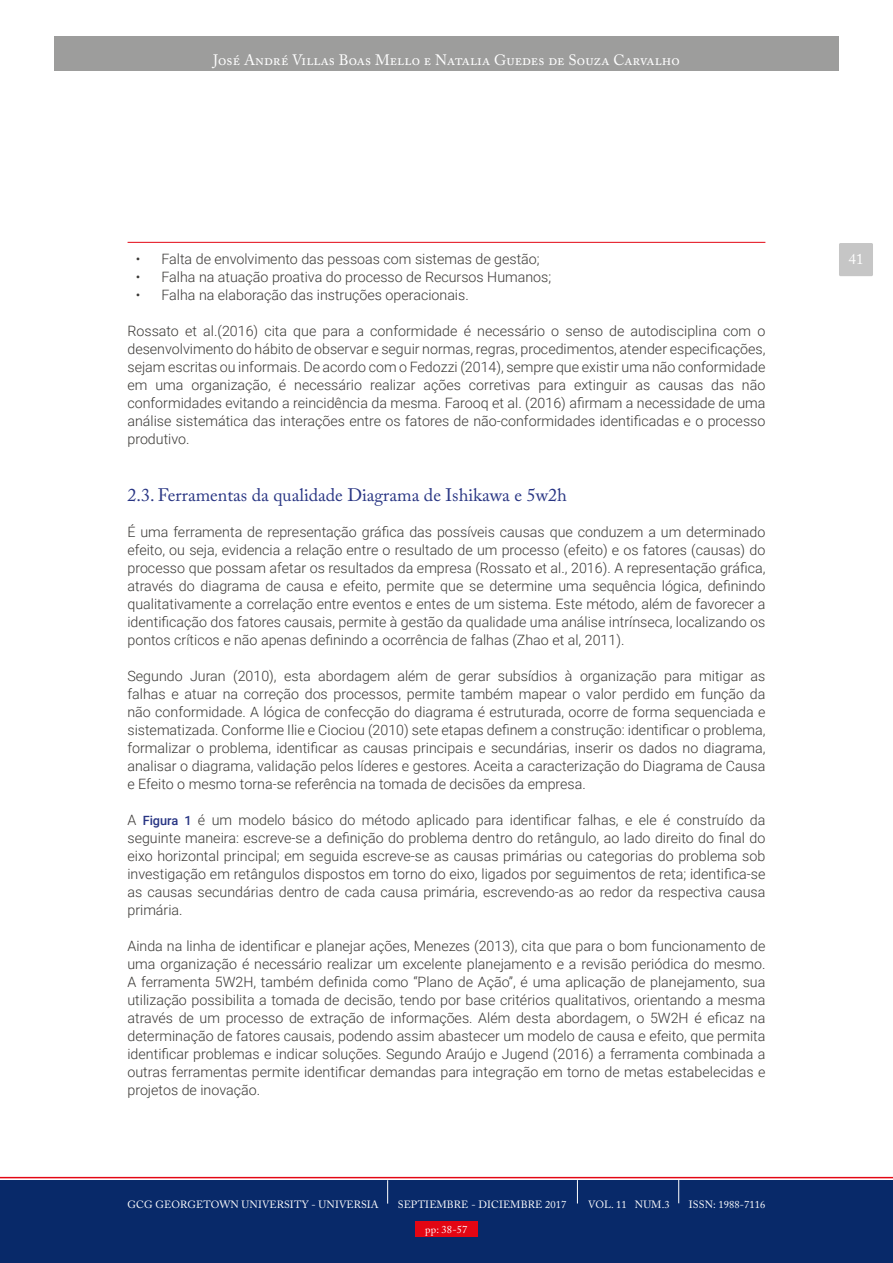
<style>
.page{position:relative;width:893px;height:1263px;background:#fff}
.page>*{position:absolute;margin:0;border:0;box-sizing:border-box;transform-origin:0 0}
.t1{font:18px "Adobe Caslon Pro";color:#283583}
.t2{font:15px "Adobe Caslon Pro";letter-spacing:.005em;color:#fff}
.t3{font:300 14.25px/18px "Roboto";color:#3a3835;text-align:justify}
.t4{font:10.5px "Adobe Caslon Pro";letter-spacing:.01em;color:#fff}
.s1{font-weight:500;font-size:12.75px;color:#283583}
</style>
<div class="page">
<div style="left:54px;top:37px;width:785px;height:34px;background:#9d9d9c"></div>
<div style="left:0;top:1180px;width:893px;height:83px;background:#082969"></div>
<svg style="left:0;top:1177px;width:893px;height:26px"></svg>
<div style="left:839px;top:243px;width:34px;height:33px;background:#c6c6c6;border-radius:2px"></div>
<hr style="left:128px;top:242px;width:637px;height:1px;background:#e30613">
<div style="left:415px;top:1221px;width:63px;height:16px;background:#e30613"></div>
<p class="t2" style="left:213px;top:51px;width:468px">José André Villas Boas Mello e Natalia Guedes de Souza Carvalho</p>
<p class="t3" style="left:136px;top:250px;width:405px">• Falta de envolvimento das pessoas com sistemas de gestão;</p>
<p class="t3" style="left:136px;top:268px;width:417px">• Falha na atuação proativa do processo de Recursos Humanos;</p>
<p class="t3" style="left:136px;top:286px;width:334px">• Falha na elaboração das instruções operacionais.</p>
<p class="t3" style="left:127px;top:322px;width:639px">Rossato et al.(2016) cita que para a conformidade é necessário o senso de autodisciplina com o desenvolvimento do hábito de observar e seguir normas, regras, procedimentos, atender especificações, sejam escritas ou informais. De acordo com o Fedozzi (2014), sempre que existir uma não conformidade em uma organização, é necessário realizar ações corretivas para extinguir as causas das não conformidades evitando a reincidência da mesma. Farooq et al. (2016) afirmam a necessidade de uma análise sistemática das interações entre os fatores de não-conformidades identificadas e o processo produtivo.</p>
<p class="t1" style="left:127px;top:485px;width:441px">2.3. Ferramentas da qualidade Diagrama de Ishikawa e 5w2h</p>
<p class="t3" style="left:127px;top:523px;width:639px">É uma ferramenta de representação gráfica das possíveis causas que conduzem a um determinado efeito, ou seja, evidencia a relação entre o resultado de um processo (efeito) e os fatores (causas) do processo que possam afetar os resultados da empresa (Rossato et al., 2016). A representação gráfica, através do diagrama de causa e efeito, permite que se determine uma sequência lógica, definindo qualitativamente a correlação entre eventos e entes de um sistema. Este método, além de favorecer a identificação dos fatores causais, permite à gestão da qualidade uma análise intrínseca, localizando os pontos críticos e não apenas definindo a ocorrência de falhas (Zhao et al, 2011).</p>
<p class="t3" style="left:127px;top:667px;width:639px">Segundo Juran (2010), esta abordagem além de gerar subsídios à organização para mitigar as falhas e atuar na correção dos processos, permite também mapear o valor perdido em função da não conformidade. A lógica de confecção do diagrama é estruturada, ocorre de forma sequenciada e sistematizada. Conforme Ilie e Ciociou (2010) sete etapas definem a construção: identificar o problema, formalizar o problema, identificar as causas principais e secundárias, inserir os dados no diagrama, analisar o diagrama, validação pelos líderes e gestores. Aceita a caracterização do Diagrama de Causa e Efeito o mesmo torna-se referência na tomada de decisões da empresa.</p>
<p class="t3" style="left:127px;top:811px;width:639px">A <span class="s1">Figura 1</span> é um modelo básico do método aplicado para identificar falhas, e ele é construído da seguinte maneira: escreve-se a definição do problema dentro do retângulo, ao lado direito do final do eixo horizontal principal; em seguida escreve-se as causas primárias ou categorias do problema sob investigação em retângulos dispostos em torno do eixo, ligados por seguimentos de reta; identifica-se as causas secundárias dentro de cada causa primária, escrevendo-as ao redor da respectiva causa primária.</p>
<p class="t3" style="left:127px;top:937px;width:639px">Ainda na linha de identificar e planejar ações, Menezes (2013), cita que para o bom funcionamento de uma organização é necessário realizar um excelente planejamento e a revisão periódica do mesmo.<br>A ferramenta 5W2H, também definida como “Plano de Ação”, é uma aplicação de planejamento, sua utilização possibilita a tomada de decisão, tendo por base critérios qualitativos, orientando a mesma através de um processo de extração de informações. Além desta abordagem, o 5W2H é eficaz na determinação de fatores causais, podendo assim abastecer um modelo de causa e efeito, que permita identificar problemas e indicar soluções. Segundo Araújo e Jugend (2016) a ferramenta combinada a outras ferramentas permite identificar demandas para integração em torno de metas estabelecidas e projetos de inovação.</p>
<p class="t4" style="left:128px;top:1198px;width:253px">GCG GEORGETOWN UNIVERSITY - UNIVERSIA</p>
<p class="t4" style="left:398px;top:1198px;width:170px">SEPTIEMBRE - DICIEMBRE 2017</p>
<p class="t4" style="left:588px;top:1198px;width:83px">VOL. 11 NUM.3</p>
<p class="t4" style="left:689px;top:1198px;width:78px">ISSN: 1988-7116</p>
<p class="t4" style="left:425px;top:1223px;width:43px">pp: 38-57</p>
<p class="t2" style="left:848px;top:250px;width:16px">41</p>
</div>
